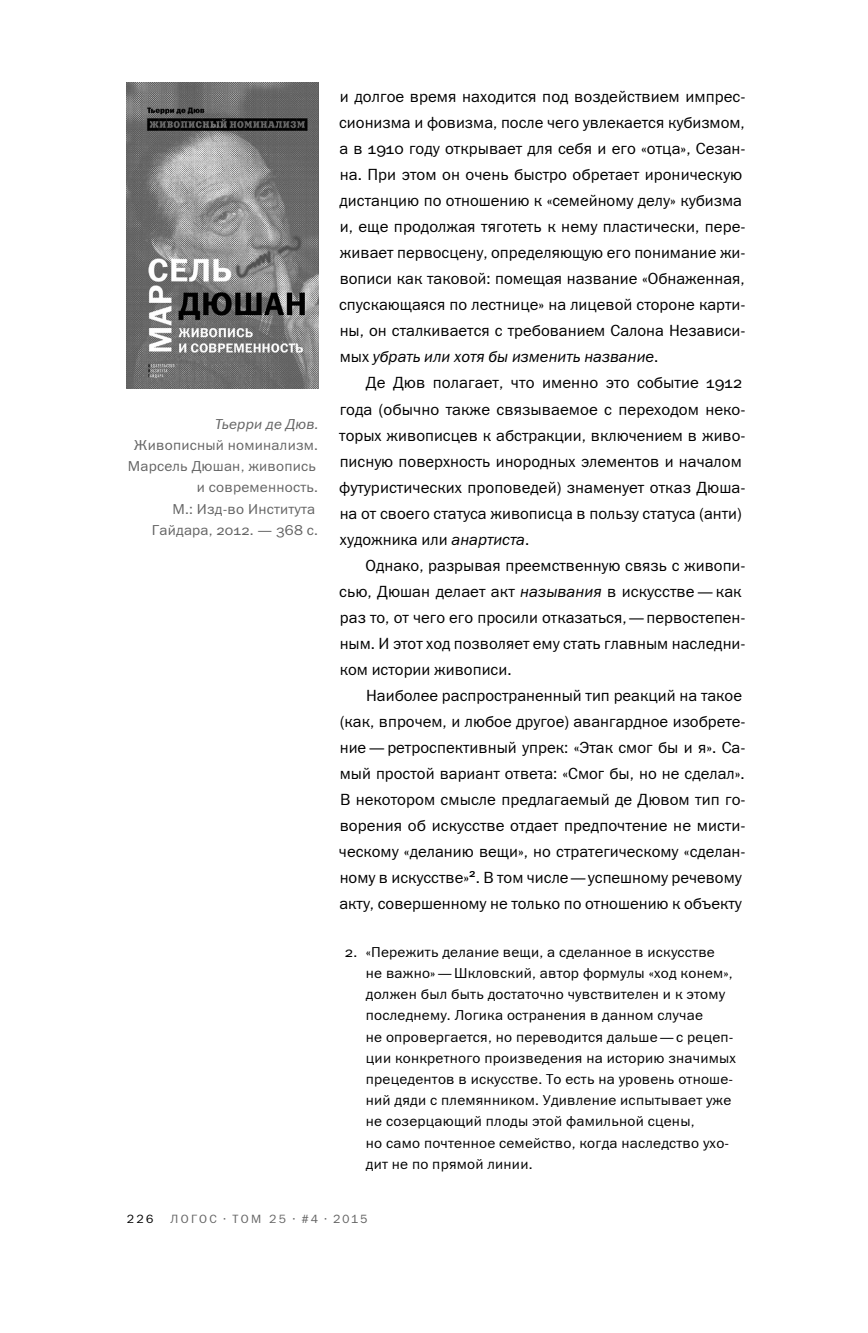
<style>
.page{position:relative;width:868px;height:1333px;background:#fff}
.page>*{position:absolute;margin:0;border:0;box-sizing:border-box;transform-origin:0 0}
.t1{font:16.2px/26px "Franklin Gothic ITC";color:#000}
.t2{font:14.4px/21.2px "Franklin Gothic ITC";letter-spacing:.015em;color:#000}
.t3{font:14.4px/21.2px "Franklin Gothic ITC";letter-spacing:.015em;color:#646464;text-align:right}
.t4{font:italic 14.4px "Franklin Gothic ITC";letter-spacing:.015em;color:#646464}
.t5{font:12px "Franklin Gothic ITC";letter-spacing:.2em;color:#646464}
.t6{font:12px "Franklin Gothic ITC";color:#000}
.s1{font-style:italic}
.s2{font-family:"Franklin Gothic Cond ITC";font-weight:500}
</style>
<div class="page">
<img style="left:126px;top:82px;width:192px;height:306px">
<p class="t4" style="left:215px;top:415px;width:105px">Тьерри де Дюв.</p>
<p class="t3" style="left:128px;top:434px;width:192px">Живописный номинализм.<br>Марсель Дюшан, живопись и современность.<br>М.: И зд-во И нститута<br>Гайдара, 2012. — 368 с.</p>
<p class="t1" style="left:339px;top:84px;width:408px">и долгое время находится под воздействием импрес&shy;сионизма и фовизма, после чего увлекается кубизмом, а в 1910 году открывает для себя и его «отца», Сезан&shy;на. При этом он очень быстро обретает ироническую дистанцию по отношению к «семейному делу» кубизма и, еще продолжая тяготеть к нему пластически, пере&shy;живает первосцену, определяющую его понимание жи&shy;вописи как таковой: помещая название «Обнаженная, спускающаяся по лестнице» на лицевой стороне карти&shy;ны, он сталкивается с требованием Салона Независи&shy;мых <span class="s1">убрать или хотя бы изменить название</span>.</p>
<p class="t1" style="left:339px;top:370px;width:408px;text-indent:27px">Де Дюв полагает, что именно это событие 1912 года (обычно также связываемое с переходом неко&shy;торых живописцев к абстракции, включением в живо&shy;писную поверхность инородных элементов и началом футуристических проповедей) знаменует отказ Дюша&shy;на от своего статуса живописца в пользу статуса (анти) художника или <span class="s1">анартиста</span>.</p>
<p class="t1" style="left:339px;top:552px;width:408px;text-indent:26px">Однако, разрывая преемственную связь с живопи&shy;сью, Дюшан делает акт <span class="s1">называния</span> в искусстве—как раз то, от чего его просили отказаться,—первостепен&shy;ным. И этот ход позволяет ему стать главным наследни&shy;ком истории живописи.</p>
<p class="t1" style="left:339px;top:682px;width:408px;text-indent:27px">Наиболее распространенный тип реакций на такое (как, впрочем, и любое другое) авангардное изобрете&shy;ние—ретроспективный упрек: «Этак смог бы и я». Са&shy;мый простой вариант ответа: «Смог бы, но не сделал».<br>В некотором смысле предлагаемый де Дювом тип го&shy;ворения об искусстве отдает предпочтение не мисти&shy;ческому «деланию вещи», но стратегическому «сделан&shy;ному в искусстве»<sup>2</sup>. В том числе—успешному речевому акту, совершенному не только по отношению к объекту</p>
<p class="t2" style="left:366px;top:941px;width:371px;text-indent:-21px">2. «Пережить делание вещи, а сделанное в искусстве<br>не важно»—Шкловский, автор формулы «ход конем», должен был быть достаточно чувствителен и к этому последнему. Логика остранения в данном случае<br>не опровергается, но переводится дальше—с рецеп&shy;ции конкретного произведения на историю значимых прецедентов в искусстве. То есть на уровень отноше&shy;ний дяди с племянником. Удивление испытывает уже не созерцающий плоды этой фамильной сцены,<br>но само почтенное семейство, когда наследство ухо&shy;дит не по прямой линии.</p>
<p class="t6" style="left:127px;top:1211px;width:28px">226</p>
<p class="t5" style="left:170px;top:1211px;width:198px">ЛОГОС <span class="s2">·</span> Т ОМ 25 <span class="s2">·</span> #4 <span class="s2">·</span> 2015</p>
</div>
